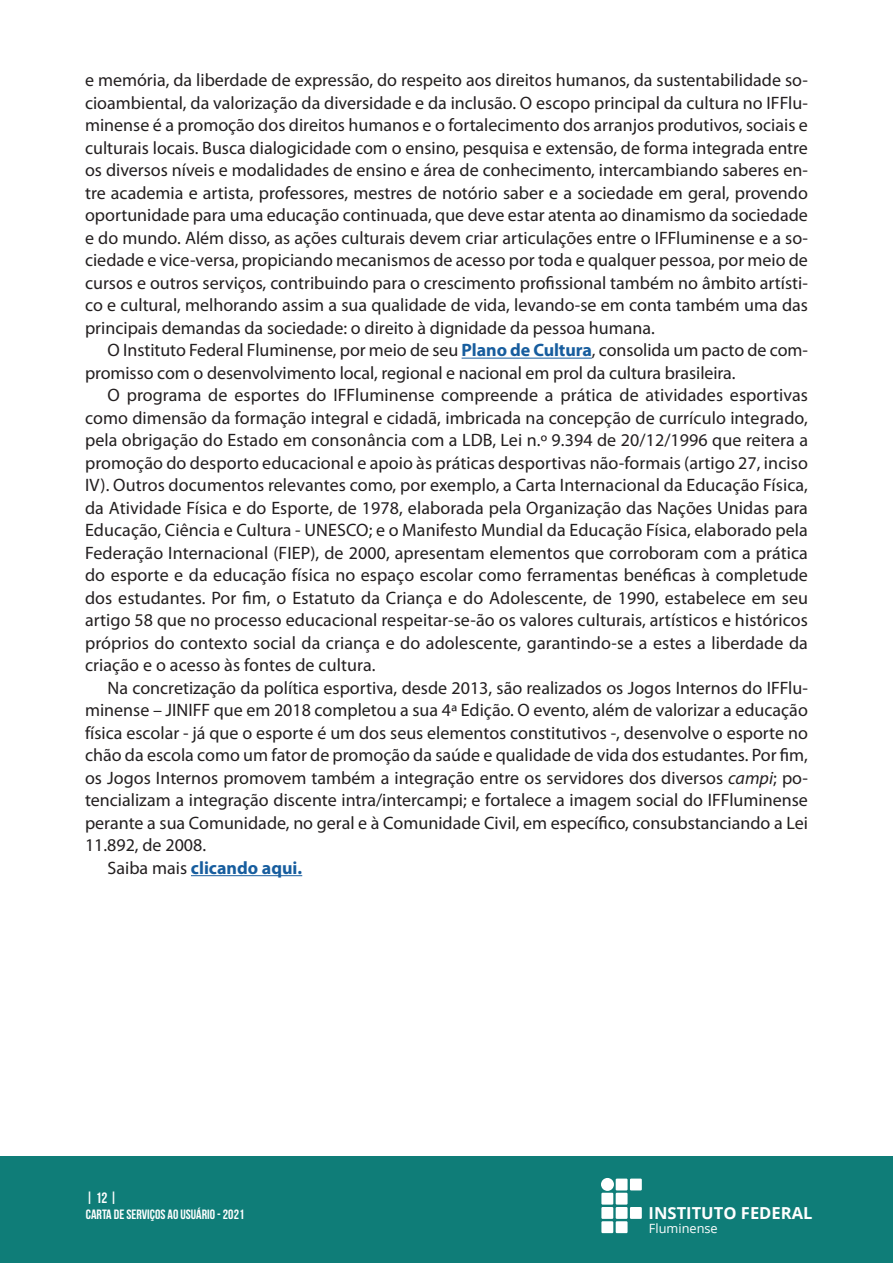
<style>
.page{position:relative;width:893px;height:1263px;background:#fff}
.page>*{position:absolute;margin:0;border:0;box-sizing:border-box;transform-origin:0 0}
.t1{font:18px/22.5px "Myriad Pro";letter-spacing:-.005em;color:#231f20;text-align:justify}
.t2{font:700 18px "Myriad Pro";color:#175d9e}
.t3{font:700 16.5px "Open Sans";color:#fff}
.t4{font:700 15px "Bebas Neue";color:#fff}
.t5{font:700 13.5px "Bebas Neue";color:#fff}
.t6{font:12.75px "Open Sans";color:#fff}
.s1{font-weight:700;color:#175d9e}
.s2{font-style:italic}
.s3{font-weight:400;color:#231f20}
</style>
<div class="page">
<div style="left:0;top:1157px;width:893px;height:106px;background:#0f7d78"></div>
<div style="left:616px;top:1178px;width:12px;height:12px;background:#fff"></div>
<div style="left:630px;top:1178px;width:12px;height:12px;background:#fff"></div>
<div style="left:630px;top:1207px;width:12px;height:12px;background:#fff"></div>
<div style="left:601px;top:1193px;width:12px;height:11px;background:#fff"></div>
<div style="left:616px;top:1193px;width:12px;height:11px;background:#fff"></div>
<div style="left:601px;top:1207px;width:12px;height:12px;background:#fff"></div>
<div style="left:616px;top:1207px;width:12px;height:12px;background:#fff"></div>
<div style="left:601px;top:1221px;width:12px;height:12px;background:#fff"></div>
<div style="left:616px;top:1221px;width:12px;height:12px;background:#fff"></div>
<div style="left:601px;top:1178px;width:13px;height:13px;background:#fff;border-radius:50%"></div>
<hr style="left:462px;top:358px;width:130px;height:1px;background:#175d9e">
<hr style="left:191px;top:875px;width:111px;height:1px;background:#175d9e">
<p class="t1" style="left:85px;top:69px;width:724px">e memória, da liberdade de expressão, do respeito aos direitos humanos, da sustentabilidade so&shy;cioambiental, da valorização da diversidade e da inclusão. O escopo principal da cultura no IFFlu&shy;minense é a promoção dos direitos humanos e o fortalecimento dos arranjos produtivos, sociais e culturais locais. Busca dialogicidade com o ensino, pesquisa e extensão, de forma integrada entre os diversos níveis e modalidades de ensino e área de conhecimento, intercambiando saberes en&shy;tre academia e artista, professores, mestres de notório saber e a sociedade em geral, provendo oportunidade para uma educação continuada, que deve estar atenta ao dinamismo da sociedade e do mundo. Além disso, as ações culturais devem criar articulações entre o IFFluminense e a so&shy;ciedade e vice-versa, propiciando mecanismos de acesso por toda e qualquer pessoa, por meio de cursos e outros serviços, contribuindo para o crescimento profissional também no âmbito artísti&shy;co e cultural, melhorando assim a sua qualidade de vida, levando-se em conta também uma das principais demandas da sociedade: o direito à dignidade da pessoa humana.</p>
<p class="t1" style="left:85px;top:339px;width:724px;text-indent:22px">O Instituto Federal Fluminense, por meio de seu <span class="s1">Plano de Cultura</span>, consolida um pacto de com&shy;promisso com o desenvolvimento local, regional e nacional em prol da cultura brasileira.</p>
<p class="t1" style="left:85px;top:384px;width:724px;text-indent:22px">O programa de esportes do IFFluminense compreende a prática de atividades esportivas como dimensão da formação integral e cidadã, imbricada na concepção de currículo integrado, pela obrigação do Estado em consonância com a LDB, Lei n.º 9.394 de 20/12/1996 que reitera a promoção do desporto educacional e apoio às práticas desportivas não-formais (artigo 27, inciso IV). Outros documentos relevantes como, por exemplo, a Carta Internacional da Educação Física, da Atividade Física e do Esporte, de 1978, elaborada pela Organização das Nações Unidas para Educação, Ciência e Cultura - UNESCO; e o Manifesto Mundial da Educação Física, elaborado pela Federação Internacional (FIEP), de 2000, apresentam elementos que corroboram com a prática do esporte e da educação física no espaço escolar como ferramentas benéficas à completude dos estudantes. Por fim, o Estatuto da Criança e do Adolescente, de 1990, estabelece em seu artigo 58 que no processo educacional respeitar-se-ão os valores culturais, artísticos e históricos próprios do contexto social da criança e do adolescente, garantindo-se a estes a liberdade da criação e o acesso às fontes de cultura.</p>
<p class="t1" style="left:85px;top:676px;width:724px;text-indent:22px">Na concretização da política esportiva, desde 2013, são realizados os Jogos Internos do IFFlu&shy;minense – JINIFF que em 2018 completou a sua 4ª Edição. O evento, além de valorizar a educação física escolar - já que o esporte é um dos seus elementos constitutivos -, desenvolve o esporte no chão da escola como um fator de promoção da saúde e qualidade de vida dos estudantes. Por fim, os Jogos Internos promovem também a integração entre os servidores dos diversos <span class="s2">campi</span>; po&shy;tencializam a integração discente intra/intercampi; e fortalece a imagem social do IFFluminense perante a sua Comunidade, no geral e à Comunidade Civil, em específico, consubstanciando a Lei 11.892, de 2008.</p>
<p class="t2" style="left:108px;top:856px;width:196px"><span class="s3">Saiba mais</span> clicando aqui.</p>
<p class="t4" style="left:86px;top:1189px;width:33px">| 12 |</p>
<p class="t5" style="left:86px;top:1207px;width:160px">CARTA DE SERVIÇOS AO USUÁRIO - 2021</p>
<p class="t3" style="left:649px;top:1201px;width:165px">INSTITUTO FEDERAL</p>
<p class="t6" style="left:649px;top:1220px;width:70px">Fluminense</p>
</div>
